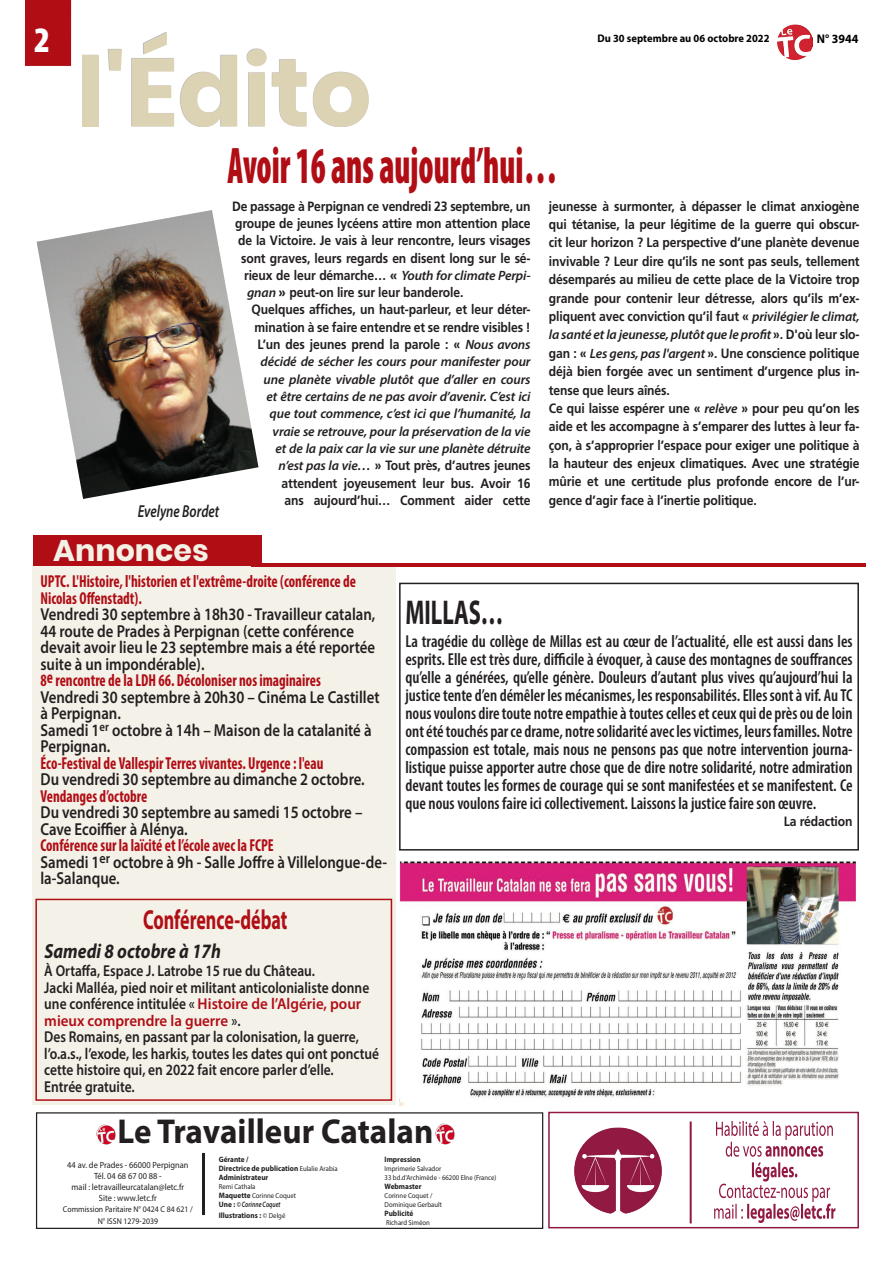
<style>
.page{position:relative;width:893px;height:1263px;background:#fff}
.page>*{position:absolute;margin:0;border:0;box-sizing:border-box;transform-origin:0 0}
.t1{font:700 96px "Poppins";color:#dcd3b5}
.EDITO_-_TITRE{font:900 condensed 51.75px "Myriad Pro";color:#b00d15;scale:.65 1}
.t2{font:900 condensed 36px "Myriad Pro";color:#fff}
.BREVE_2_-_SURTITRE{font:700 34.65px "Myriad Pro";color:#231f20;scale:.95 1}
.BREVE_1_-_TITRE{font:700 34.5px "Myriad Pro";color:#231f20;scale:.65 1}
._6_-_TEXTE{font:700 30px "Poppins";color:#f3f0e6}
.BREVE_1_-_TITRE-2{font:700 27.6px "Myriad Pro";color:#b00d15;scale:.65 1}
._7_-_INTERTITRE{font:italic 700 20.4px "Myriad Pro";color:#231f20;scale:.86 1}
.BREVE_4_-_TEXTE{font:600 condensed 17.4px/18px "Myriad Pro";color:#231f20;text-align:justify;scale:.95 1}
._7_-_INTERTITRE-2{font:600 17.4px/16.5px "Myriad Pro";color:#231f20;scale:.86 1}
.LEGENDE_PHOTO{font:italic 600 17.4px "Myriad Pro";color:#231f20;scale:.76 1}
._7_-_INTERTITRE-3{font:600 15.75px/16.5px "Myriad Pro";color:#231f20;scale:.86 1}
._8_-_SIGNATURE{font:700 13.5px/18.5px "Frutiger LT Std";letter-spacing:-.01em;color:#231f20;text-align:justify;scale:.9 1}
._8_-_SIGNATURE-2{font:italic 600 13.5px/17.2px "Myriad Pro";letter-spacing:-.01em;color:#231f20;text-align:right}
._8_-_SIGNATURE-3{font:700 13.5px "Frutiger LT Std";letter-spacing:-.01em;color:#231f20}
.t3{font:700 12.6px "Myriad Pro";color:#000;scale:.95 1}
.t4{font:700 10.95px "Myriad Pro";color:#000;scale:.95 1}
.BREVE_2_-_SURTITRE-2{font:9px/11.1px "Myriad Pro";color:#231f20;text-align:center;scale:.93 1}
.BREVE_2_-_SURTITRE-3{font:8.4px/11.1px "Myriad Pro";color:#231f20;text-align:center;scale:.93 1}
.BREVE_2_-_SURTITRE-4{font:700 7.8px "Myriad Pro";color:#231f20;scale:.93 1}
.BREVE_2_-_SURTITRE-5{font:700 7.8px/9px "Myriad Pro";color:#231f20;scale:.92 1}
.BREVE_2_-_SURTITRE-6{font:italic 600 7.8px "Myriad Pro";color:#231f20;scale:.76 1}
.BREVE_2_-_SURTITRE-7{font:7.2px/9px "Myriad Pro";color:#231f20;scale:.93 1}
.s1{font-family:"Myriad Pro";font-weight:600;font-style:italic}
.s2{font-family:"Frutiger LT Std";font-weight:700;font-style:normal}
.s3{font-weight:700;font-stretch:condensed;color:#b00d15}
.s4{color:#b00d15}
.s5{font-weight:400;font-size:7.2px}
.s6{font-weight:700;font-size:7.8px}
.s7{font-weight:700;font-style:normal}
</style>
<div class="page">
<img style="left:777px;top:24px;width:35px;height:35px">
<div style="left:24px;top:0;width:47px;height:66px;background:#b00d15"></div>
<div style="left:36px;top:1112px;width:507px;height:117px;border:1px solid #231f20"></div>
<div style="left:32px;top:565px;width:364px;height:540px;background:#f4f1e8"></div>
<svg style="left:714px;top:1121px;width:121px;height:102px"></svg>
<hr style="left:690px;top:1121px;width:2px;height:102px;background:#911942">
<img style="left:574px;top:1127px;width:88px;height:87px">
<div style="left:548px;top:1112px;width:311px;height:116px;border:2px solid #911942"></div>
<div style="left:82px;top:32px;width:287px;height:95px;background:#231f20;opacity:.32"></div>
<img style="left:37px;top:210px;width:221px;height:289px">
<div style="left:33px;top:536px;width:229px;height:30px;background:#b00d15"></div>
<hr style="left:202px;top:1153px;width:2px;height:61px;background:#231f20">
<img style="left:96px;top:1124px;width:20px;height:21px">
<img style="left:435px;top:1123px;width:20px;height:22px">
<hr style="left:251px;top:563px;width:614px;height:3px;background:#b00d15">
<img style="left:399px;top:861px;width:457px;height:244px">
<div style="left:399px;top:583px;width:460px;height:267px;border:2px solid #231f20"></div>
<div style="left:35px;top:899px;width:357px;height:202px;border:2px solid #b00d15"></div>
<p class="t2" style="left:34px;top:17px;width:17px">2</p>
<p class="t1" style="left:77px;top:37px;width:297px">l'Édito</p>
<p class="EDITO_-_TITRE" style="left:228px;top:133px;width:509px">Avoir 16 ans aujourd’hui…</p>
<p class="t4" style="left:597px;top:32px;width:183px">Du 30 septembre au 06 octobre 2022</p>
<p class="t3" style="left:817px;top:31px;width:45px">N° 3944</p>
<p class="LEGENDE_PHOTO" style="left:138px;top:500px;width:109px">Evelyne Bordet</p>
<p class="_8_-_SIGNATURE" style="left:232px;top:197px;width:333px">De passage à Perpignan ce vendredi 23 septembre, un</p>
<p class="_8_-_SIGNATURE" style="left:235px;top:214px;width:330px">groupe de jeunes lycéens attire mon attention place</p>
<p class="_8_-_SIGNATURE" style="left:238px;top:231px;width:327px">de la Victoire. Je vais à leur rencontre, leurs visages</p>
<p class="_8_-_SIGNATURE" style="left:241px;top:249px;width:323px">sont graves, leurs regards en disent long sur le sé-</p>
<p class="_8_-_SIGNATURE" style="left:244px;top:266px;width:320px">rieux de leur démarche… « <span class="s1">Youth for climate Perpi-</span></p>
<p class="_8_-_SIGNATURE-3" style="left:247px;top:285px;width:218px"><span class="s1">gnan</span> » peut-on lire sur leur banderole.</p>
<p class="_8_-_SIGNATURE-2" style="left:252px;top:301px;width:281px"><span class="s2">Quelques affiches, un haut-parleur, et leur déter&shy;mination à se faire entendre et se rendre visibles !<br>L’un des jeunes prend la parole : «</span> Nous avons décidé de sécher les cours pour manifester pour une planète vivable plutôt que d’aller en cours et être certains de ne pas avoir d’avenir. C’est ici que tout commence, c’est ici que l’humanité, la vraie se retrouve, pour la préservation de la vie<br>et de la paix car la vie sur une planète détruite n’est pas la vie… <span class="s2">» Tout près, d’autres jeunes attendent joyeusement leur bus. Avoir 16<br>ans aujourd’hui… Comment aider cette</span></p>
<p class="_8_-_SIGNATURE" style="left:549px;top:197px;width:347px">jeunesse à surmonter, à dépasser le climat anxiogène qui tétanise, la peur légitime de la guerre qui obscur&shy;cit leur horizon ? La perspective d’une planète devenue invivable ? Leur dire qu’ils ne sont pas seuls, tellement désemparés au milieu de cette place de la Victoire trop grande pour contenir leur détresse, alors qu’ils m’ex&shy;pliquent avec conviction qu’il faut « <span class="s1">privilégier le climat, la santé et la jeunesse, plutôt que le profit</span> ». D'où leur slo&shy;gan : « <span class="s1">Les gens, pas l'argent</span> ». Une conscience politique déjà bien forgée avec un sentiment d’urgence plus in&shy;tense que leurs aînés.</p>
<p class="_8_-_SIGNATURE" style="left:549px;top:399px;width:347px">Ce qui laisse espérer une « <span class="s1">relève</span> » pour peu qu’on les aide et les accompagne à s’emparer des luttes à leur fa&shy;çon, à s’approprier l’espace pour exiger une politique à la hauteur des enjeux climatiques. Avec une stratégie mûrie et une certitude plus profonde encore de l’ur&shy;gence d’agir face à l’inertie politique.</p>
<p class="_6_-_TEXTE" style="left:53px;top:533px;width:157px">Annonces</p>
<p class="_7_-_INTERTITRE-2" style="left:40px;top:572px;width:405px"><span class="s3">UPTC. L'Histoire, l'historien et l'extrême-droite (conférence de Nicolas Offenstadt).<br></span>Vendredi 30 septembre à 18h30 - Travailleur catalan, 44 route de Prades à Perpignan (cette conférence devait avoir lieu le 23 septembre mais a été reportée suite à un impondérable).<br><span class="s3">8</span><sup>e</sup> <span class="s3">rencontre de la LDH 66. Décoloniser nos imaginaires<br></span>Vendredi 30 septembre à 20h30 – Cinéma Le Castillet à Perpignan.<br>Samedi 1<sup>er</sup> octobre à 14h – Maison de la catalanité à Perpignan.<br><span class="s3">Éco-Festival de Vallespir Terres vivantes. Urgence : l'eau<br></span>Du vendredi 30 septembre au dimanche 2 octobre.<br><span class="s3">Vendanges d’octobre<br></span>Du vendredi 30 septembre au samedi 15 octobre – Cave Ecoiffier à Alénya.<br><span class="s3">Conférence sur la laïcité et l’école avec la FCPE<br></span>Samedi 1<sup>er</sup> octobre à 9h - Salle Joffre à Villelongue-de&shy;la-Salanque.</p>
<p class="BREVE_1_-_TITRE-2" style="left:143px;top:901px;width:224px">Conférence-débat</p>
<p class="_7_-_INTERTITRE" style="left:44px;top:938px;width:207px">Samedi 8 octobre à 17h</p>
<p class="_7_-_INTERTITRE-3" style="left:44px;top:962px;width:391px">À Ortaffa, Espace J. Latrobe 15 rue du Château.<br>Jacki Malléa, pied noir et militant anticolonialiste donne une conférence intitulée « <span class="s4">Histoire de l’Algérie, pour mieux comprendre la guerre</span> ».<br>Des Romains, en passant par la colonisation, la guerre, l’o.a.s., l’exode, les harkis, toutes les dates qui ont ponctué cette histoire qui, en 2022 fait encore parler d’elle.<br>Entrée gratuite.</p>
<p class="BREVE_1_-_TITRE" style="left:405px;top:590px;width:152px">MILLAS…</p>
<p class="BREVE_4_-_TEXTE" style="left:405px;top:631px;width:472px">La tragédie du collège de Millas est au cœur de l’actualité, elle est aussi dans les esprits. Elle est très dure, difficile à évoquer, à cause des montagnes de souffrances qu’elle a générées, qu’elle génère. Douleurs d’autant plus vives qu’aujourd’hui la justice tente d’en démêler les mécanismes, les responsabilités. Elles sont à vif. Au TC nous voulons dire toute notre empathie à toutes celles et ceux qui de près ou de loin ont été touchés par ce drame, notre solidarité avec les victimes, leurs familles. Notre compassion est totale, mais nous ne pensons pas que notre intervention journa&shy;listique puisse apporter autre chose que de dire notre solidarité, notre admiration devant toutes les formes de courage qui se sont manifestées et se manifestent. Ce que nous voulons faire ici collectivement. Laissons la justice faire son œuvre.</p>
<p class="_8_-_SIGNATURE" style="left:784px;top:812px;width:78px">La rédaction</p>
<p class="BREVE_2_-_SURTITRE" style="left:117px;top:1109px;width:334px">Le Travailleur Catalan</p>
<p class="BREVE_2_-_SURTITRE-2" style="left:67px;top:1159px;width:132px">44 av. de Prades - 66000 Perpignan</p>
<p class="BREVE_2_-_SURTITRE-2" style="left:72px;top:1170px;width:123px">Tél. 04 68 67 00 88 -<br>mail : letravailleurcatalan@letc.fr<br>Site : www.letc.fr</p>
<p class="BREVE_2_-_SURTITRE-3" style="left:63px;top:1204px;width:141px">Commission Paritaire N° 0424 C 84 621 /<br>N° ISSN 1279-2039</p>
<p class="BREVE_2_-_SURTITRE-5" style="left:219px;top:1154px;width:131px">Gérante /<br>Directrice de publication <span class="s5">Eulalie Arabia</span></p>
<p class="BREVE_2_-_SURTITRE-4" style="left:219px;top:1172px;width:55px">Administrateur</p>
<p class="BREVE_2_-_SURTITRE-7" style="left:219px;top:1182px;width:41px">Remi Cathala</p>
<p class="BREVE_2_-_SURTITRE-7" style="left:219px;top:1191px;width:85px"><span class="s6">Maquette</span> Corinne Coquet</p>
<p class="BREVE_2_-_SURTITRE-6" style="left:219px;top:1199px;width:83px"><span class="s7">Une :</span> © Corinne Coquet</p>
<p class="BREVE_2_-_SURTITRE-4" style="left:219px;top:1210px;width:73px">Illustrations : <span class="s5">© Delgé</span></p>
<p class="BREVE_2_-_SURTITRE-4" style="left:385px;top:1154px;width:40px">Impression</p>
<p class="BREVE_2_-_SURTITRE-7" style="left:385px;top:1164px;width:63px">Imprimerie Salvador</p>
<p class="BREVE_2_-_SURTITRE-7" style="left:385px;top:1173px;width:122px">33 bd.d’Archimède - 66200 Elne (France)</p>
<p class="BREVE_2_-_SURTITRE-4" style="left:385px;top:1181px;width:41px">Webmaster</p>
<p class="BREVE_2_-_SURTITRE-7" style="left:385px;top:1191px;width:63px">Corinne Coquet /<br>Dominique Gerbault</p>
<p class="BREVE_2_-_SURTITRE-4" style="left:385px;top:1208px;width:32px">Publicité</p>
<p class="BREVE_2_-_SURTITRE-7" style="left:386px;top:1218px;width:49px">Richard Siméon</p>
</div>
